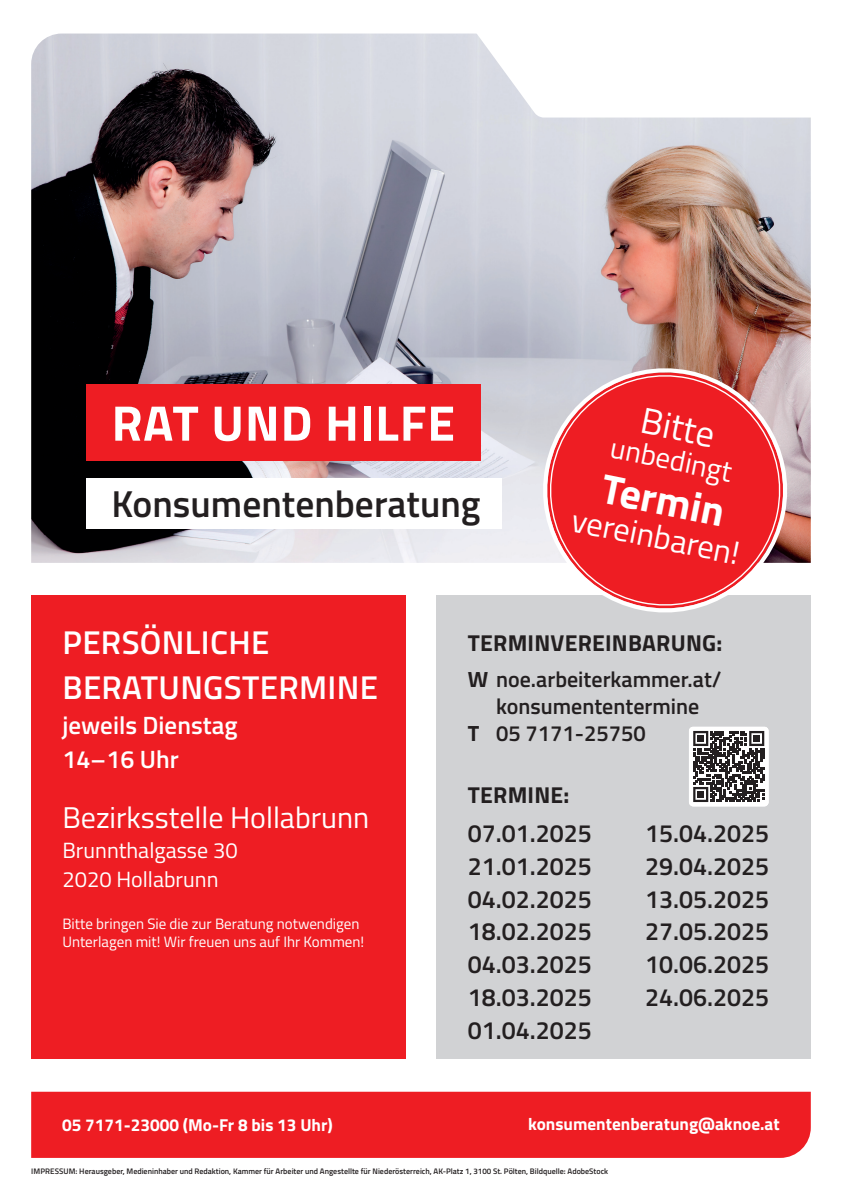
<style>
.page{position:relative;width:842px;height:1191px;background:#fff}
.page>*{position:absolute;margin:0;border:0;box-sizing:border-box;transform-origin:0 0}
.t1{font:700 50px "Titillium";letter-spacing:.02em;color:#fff}
.t2{font:700 41.7px "Titillium";color:#fff}
.t3{font:600 37.5px "Titillium";color:#231f20}
.t4{font:36.6px "Titillium";color:#fff}
.t5{font:600 33px/45.3px "Titillium";letter-spacing:.01em;color:#fff}
.t6{font:32.6px "Titillium";color:#fff}
.t7{font:30px "Titillium";color:#fff}
.t8{font:29px "Titillium";color:#fff}
.t9{font:600 25px/32.7px "Titillium";color:#231f20;text-align:justify}
.t10{font:600 25px/34.7px "Titillium";color:#fff}
.t11{font:700 23px "Titillium";letter-spacing:.01em;color:#231f20}
.t12{font:600 22px "Titillium";color:#231f20}
.t13{font:22px/29.7px "Titillium";color:#fff}
.t14{font:700 17.2px "Titillium";color:#fff}
.t15{font:15px/18px "Titillium";color:#fff}
.t16{font:600 8px "Titillium";color:#231f20}
.s1{font-weight:700}
</style>
<div class="page">
<div style="left:31px;top:595px;width:374px;height:463px;background:#ee1d23"></div>
<div style="left:437px;top:595px;width:374px;height:463px;background:#d1d2d4"></div>
<div style="left:31px;top:1091px;width:780px;height:66px;background:#ee1d23"></div>
<img style="left:31px;top:34px;width:780px;height:529px">
<svg style="left:467px;top:33px;width:344px;height:85px"></svg>
<svg style="left:529px;top:355px;width:272px;height:208px;background:#c5b2b3"></svg>
<svg style="left:539px;top:364px;width:252px;height:249px;background:#e7565b"></svg>
<div style="left:86px;top:384px;width:394px;height:76px;background:#ee1d23"></div>
<div style="left:86px;top:478px;width:416px;height:51px;background:#fff"></div>
<svg style="left:689px;top:726px;width:79px;height:80px;background:#8a8888"></svg>
<div style="left:697px;top:735px;width:7px;height:6px;background:#231f20"></div>
<div style="left:753px;top:735px;width:7px;height:6px;background:#231f20"></div>
<div style="left:697px;top:791px;width:7px;height:6px;background:#231f20"></div>
<h1 class="t1" style="left:112px;top:385px;width:345px">RAT UND HILFE</h1>
<h3 class="t3" style="left:111px;top:475px;width:371px">Konsumentenberatung</h3>
<h3 class="t4" style="left:646px;top:394px;width:76px;rotate:11deg">Bitte</h3>
<h3 class="t8" style="left:616px;top:426px;width:125px;rotate:12deg">unbedingt</h3>
<h2 class="t2" style="left:609px;top:456px;width:126px;rotate:12deg">Termin</h2>
<h3 class="t6" style="left:576px;top:496px;width:172px;rotate:11deg">vereinbaren!</h3>
<h3 class="t5" style="left:63px;top:617px;width:317px">PERSÖNLICHE<br>BERATUNGSTERMINE</h3>
<h3 class="t10" style="left:62px;top:706px;width:177px">jeweils Dienstag<br>14–16 Uhr</h3>
<h3 class="t7" style="left:62px;top:795px;width:308px">Bezirksstelle Hollabrunn</h3>
<h3 class="t13" style="left:62px;top:834px;width:177px">Brunnthalgasse 30<br>2020 Hollabrunn</h3>
<h3 class="t15" style="left:62px;top:914px;width:303px">Bitte bringen Sie die zur Beratung notwendigen<br>Unterlagen mit! Wir freuen uns auf Ihr Kommen!</h3>
<h3 class="t11" style="left:468px;top:625px;width:256px">TERMINVEREINBARUNG:</h3>
<h3 class="t12" style="left:468px;top:662px;width:255px"><span class="s1">W</span> noe.arbeiterkammer.at/</h3>
<h3 class="t12" style="left:496px;top:689px;width:205px">konsumententermine</h3>
<h3 class="t12" style="left:468px;top:716px;width:179px"><span class="s1">T</span> 05 7171-25750</h3>
<h3 class="t11" style="left:468px;top:778px;width:103px">TERMINE:</h3>
<h3 class="t9" style="left:468px;top:816px;width:125px">07.01.2025<br>21.01.2025<br>04.02.2025<br>18.02.2025<br>04.03.2025<br>18.03.2025<br>01.04.2025</h3>
<h3 class="t9" style="left:645px;top:816px;width:125px">15.04.2025<br>29.04.2025<br>13.05.2025<br>27.05.2025<br>10.06.2025<br>24.06.2025</h3>
<h3 class="t14" style="left:62px;top:1112px;width:272px">05 7171-23000 (Mo-Fr 8 bis 13 Uhr)</h3>
<h3 class="t14" style="left:528px;top:1111px;width:253px">konsumentenberatung@aknoe.at</h3>
<p class="t16" style="left:31px;top:1165px;width:578px">IMPRESSUM: Herausgeber, Medieninhaber und Redaktion, Kammer für Arbeiter und Angestellte für Niederösterreich, AK-Platz 1, 3100 St. Pölten, Bildquelle: AdobeStock</p>
</div>
